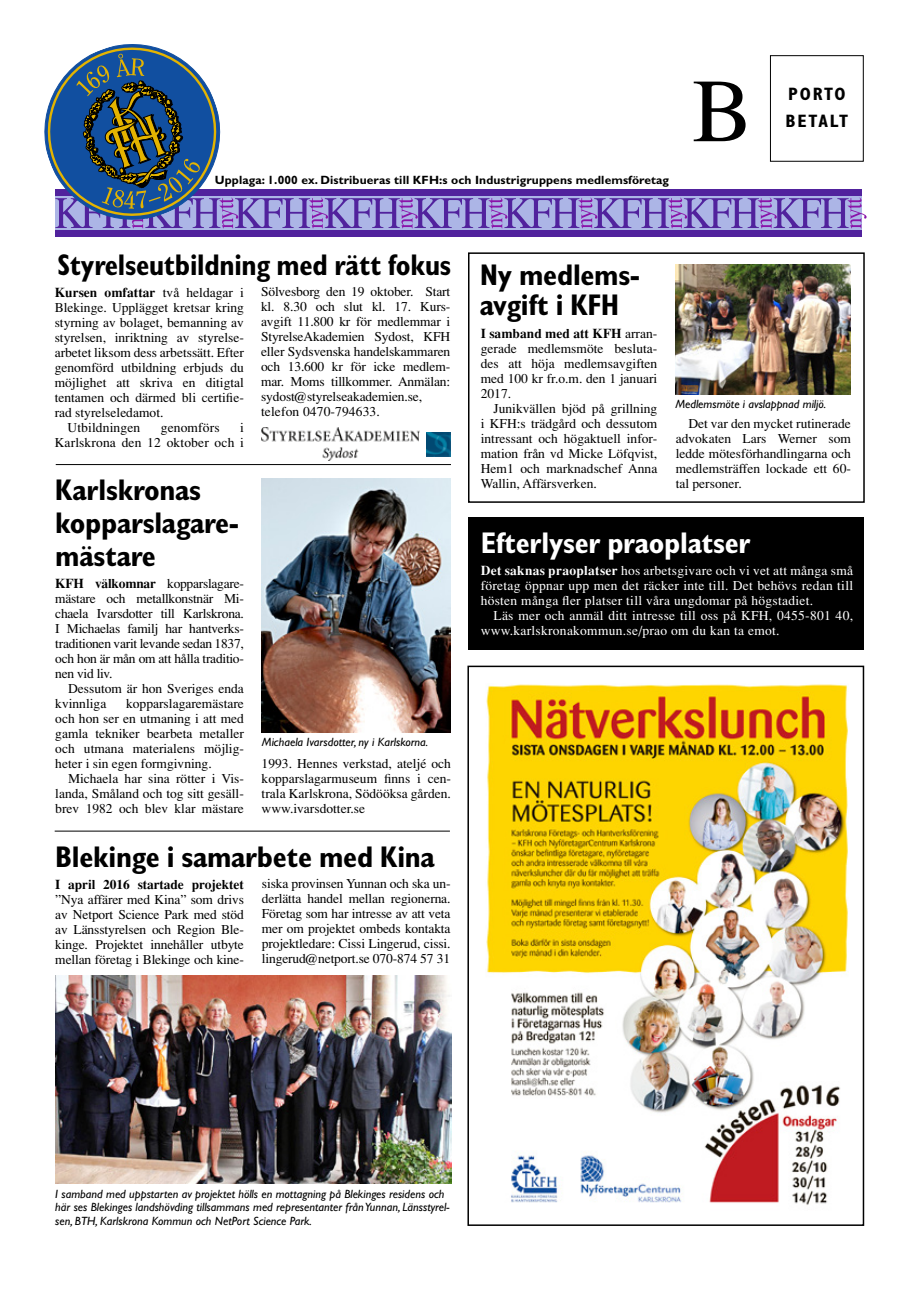
<style>
.page{position:relative;width:919px;height:1289px;background:#fff}
.page>*{position:absolute;margin:0;border:0;box-sizing:border-box;transform-origin:0 0}
.t1{font:90px "Times";color:#000}
.t2{font:700 condensed 30px/33px "Gill Sans";letter-spacing:-.01em;color:#000}
.t3{font:700 condensed 30px "Gill Sans";letter-spacing:-.01em;color:#000;scale:.95 1}
.t4{font:700 condensed 30px "Gill Sans";letter-spacing:-.01em;color:#fff}
.t5{font:700 condensed 18px/27px "Gill Sans";letter-spacing:.1em;color:#000}
.t6{font:13.5px/15px "Times";color:#000;text-align:justify}
.t7{font:13.5px/15px "Times";letter-spacing:.02em;color:#fff;text-align:justify}
.t8{font:700 13.5px "Times";letter-spacing:-.01em;color:#000}
.t9{font:italic 12px/13.5px "Gill Sans";color:#000}
.t10{font:700 12px "Gill Sans";letter-spacing:.01em;color:#000}
.s1{font-weight:400}
.s2{font-weight:700}
</style>
<div class="page">
<img style="left:261px;top:427px;width:158px;height:33px">
<img style="left:426px;top:432px;width:24px;height:24px">
<div style="left:468px;top:517px;width:395px;height:133px;background:#000"></div>
<div style="left:771px;top:230px;width:90px;height:7px;background:#51229d"></div>
<div style="left:682px;top:230px;width:89px;height:7px;background:#51229d"></div>
<div style="left:592px;top:230px;width:90px;height:7px;background:#51229d"></div>
<div style="left:502px;top:230px;width:90px;height:7px;background:#51229d"></div>
<div style="left:412px;top:230px;width:90px;height:7px;background:#51229d"></div>
<div style="left:323px;top:230px;width:90px;height:7px;background:#51229d"></div>
<div style="left:233px;top:230px;width:90px;height:7px;background:#51229d"></div>
<div style="left:143px;top:230px;width:90px;height:7px;background:#51229d"></div>
<div style="left:55px;top:230px;width:88px;height:7px;background:#51229d"></div>
<svg style="left:44px;top:44px;width:822px;height:186px"></svg>
<img style="left:486px;top:684px;width:362px;height:521px">
<div style="left:467px;top:665px;width:397px;height:560px;border:2px solid #000"></div>
<img style="left:261px;top:479px;width:189px;height:253px">
<img style="left:55px;top:975px;width:396px;height:208px">
<img style="left:675px;top:265px;width:175px;height:130px">
<hr style="left:55px;top:830px;width:395px;height:1px;background:#000">
<hr style="left:56px;top:464px;width:395px;height:1px;background:#000">
<div style="left:468px;top:252px;width:396px;height:251px;border:2px solid #000"></div>
<p class="t10" style="left:215px;top:172px;width:456px">Upplaga: 1.000 ex. Distribueras till KFH:s och Industrigruppens medlemsföretag</p>
<h1 class="t1" style="left:691px;top:61px;width:62px">B</h1>
<h3 class="t5" style="left:785px;top:80px;width:64px">PORTO<br>BETALT</h3>
<h2 class="t3" style="left:57px;top:247px;width:416px">Styrelseutbildning med rätt fokus</h2>
<p class="t8" style="left:55px;top:283px;width:191px">Kursen omfattar <span class="s1">två heldagar i</span></p>
<p class="t6" style="left:55px;top:299px;width:191px">Blekinge. Upplägget kretsar kring</p>
<p class="t6" style="left:55px;top:314px;width:191px">styrning av bolaget, bemanning av</p>
<p class="t6" style="left:55px;top:329px;width:190px">styrelsen, inriktning av styrelse-</p>
<p class="t6" style="left:55px;top:344px;width:191px">arbetet liksom dess arbetssätt. Efter</p>
<p class="t6" style="left:55px;top:359px;width:191px">genomförd utbildning erbjuds du</p>
<p class="t6" style="left:55px;top:374px;width:191px">möjlighet att skriva en ditigtal</p>
<p class="t6" style="left:55px;top:389px;width:191px">tentamen och därmed bli certifie-</p>
<p class="t6" style="left:55px;top:404px;width:110px">rad styrelseledamot.</p>
<p class="t6" style="left:67px;top:419px;width:74px">Utbildningen</p>
<p class="t6" style="left:161px;top:419px;width:60px">genomförs</p>
<p class="t6" style="left:261px;top:284px;width:191px;text-align:left">Sölvesborg den 19 oktober. Start kl. 8.30 och slut kl. 17. Kurs&shy;avgift 11.800 kr för medlemmar i<br>StyrelseAkademien Sydost, KFH eller Sydsvenska handelskammaren och 13.600 kr för icke medlem&shy;mar. Moms tillkommer. Anmälan: sydost@styrelseakademien.se, telefon 0470-794633.</p>
<p class="t6" style="left:55px;top:419px;width:191px;text-align:right">i<br>Karlskrona den 12 oktober och i</p>
<h2 class="t2" style="left:55px;top:473px;width:185px">Karlskronas kopparslagare&shy;mästare</h2>
<p class="t6" style="left:55px;top:575px;width:190px"><span class="s2">KFH välkomnar</span> kopparslagare&shy;mästare och metallkonstnär Mi&shy;chaela Ivarsdotter till Karlskrona.<br>I Michaelas familj har hantverks&shy;traditionen varit levande sedan 1837, och hon är mån om att hålla traditio&shy;nen vid liv.</p>
<p class="t6" style="left:55px;top:680px;width:190px;text-indent:13px">Dessutom är hon Sveriges enda kvinnliga</p>
<p class="t6" style="left:55px;top:695px;width:190px;text-indent:71px">kopparslagaremästare och hon ser en utmaning i att med gamla tekniker bearbeta metaller och utmana materialens möjlig&shy;heter i sin egen formgivning.</p>
<p class="t6" style="left:55px;top:770px;width:190px;text-indent:13px">Michaela har sina rötter i Vis&shy;landa, Småland och tog sitt gesäll&shy;brev 1982 och blev klar mästare</p>
<p class="t9" style="left:262px;top:735px;width:168px">Michaela Ivarsdotter, ny i Karlskorna.</p>
<p class="t6" style="left:262px;top:755px;width:191px">1993. Hennes verkstad, ateljé och kopparslagarmuseum finns i cen&shy;trala Karlskrona, Södööksa gården. www.ivarsdotter.se</p>
<h2 class="t2" style="left:55px;top:840px;width:381px">Blekinge i samarbete med Kina</h2>
<p class="t8" style="left:55px;top:875px;width:190px">I april 2016 startade projektet</p>
<p class="t6" style="left:55px;top:891px;width:190px">”Nya affärer med Kina” som drivs av Netport Science Park med stöd av Länsstyrelsen och Region Ble&shy;kinge. Projektet innehåller utbyte mellan företag i Blekinge och kine-</p>
<p class="t6" style="left:262px;top:876px;width:190px">siska provinsen Yunnan och ska un&shy;derlätta handel mellan regionerna.<br>Företag som har intresse av att veta mer om projektet ombeds kontakta projektledare: Cissi Lingerud, cissi. lingerud@netport.se 070-874 57 31</p>
<h2 class="t2" style="left:479px;top:260px;width:162px;line-height:30px">Ny medlems&shy;avgift i KFH</h2>
<p class="t6" style="left:480px;top:325px;width:178px"><span class="s2">I samband med att KFH</span> arran&shy;gerade medlemsmöte besluta&shy;des att höja medlemsavgiften med 100 kr fr.o.m. den 1 januari 2017.</p>
<p class="t6" style="left:480px;top:400px;width:178px;text-indent:13px">Junikvällen bjöd på grillning i KFH:s trädgård och dessutom intressant och högaktuell infor&shy;mation från vd Micke Löfqvist, Hem1 och marknadschef Anna Wallin, Affärsverken.</p>
<p class="t9" style="left:675px;top:398px;width:152px">Medlemsmöte i avslappnad miljö.</p>
<p class="t6" style="left:675px;top:416px;width:177px;text-indent:13px">Det var den mycket rutinerade advokaten Lars Werner som ledde mötesförhandlingarna och medlemsträffen lockade ett 60- tal personer.</p>
<h2 class="t4" style="left:480px;top:525px;width:271px">Efterlyser praoplatser</h2>
<p class="t7" style="left:480px;top:562px;width:374px"><span class="s2">Det saknas praoplatser</span> hos arbetsgivare och vi vet att många små företag öppnar upp men det räcker inte till. Det behövs redan till hösten många fler platser till våra ungdomar på högstadiet.</p>
<p class="t7" style="left:480px;top:607px;width:374px;text-indent:13px">Läs mer och anmäl ditt intresse till oss på KFH, 0455-801 40, www.karlskronakommun.se/prao om du kan ta emot.</p>
<p class="t9" style="left:55px;top:1187px;width:395px">I samband med uppstarten av projektet hölls en mottagning på Blekinges residens och här ses Blekinges landshövding tillsammans med representanter från Yunnan, Länsstyrel&shy;sen, BTH, Karlskrona Kommun och NetPort Science Park.</p>
</div>
